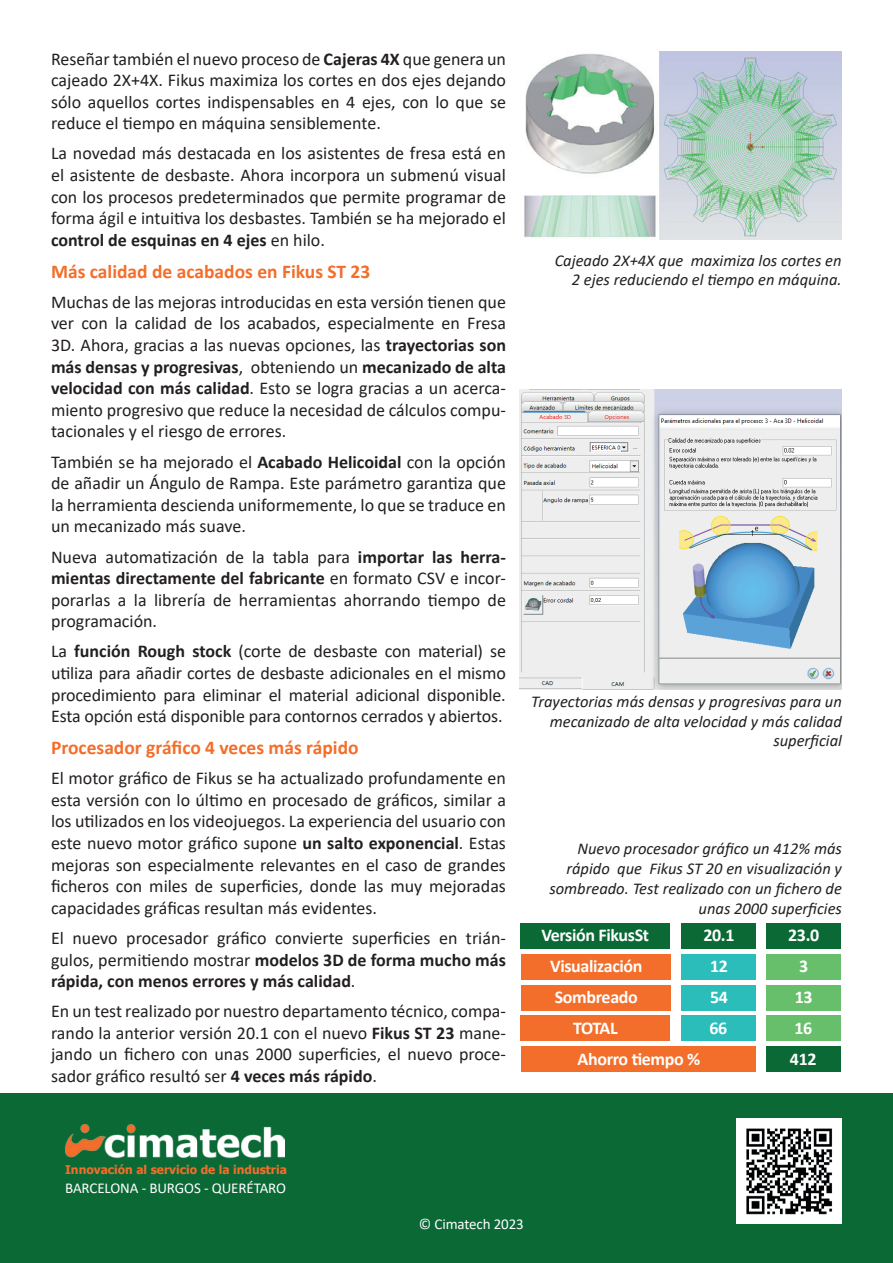
<style>
.page{position:relative;width:893px;height:1263px;background:#fff}
.page>*{position:absolute;margin:0;border:0;box-sizing:border-box;transform-origin:0 0}
.t1{font:700 19.5px "Calibri";color:#f36e2a}
.t2{font:18px/21.6px "Calibri";color:#231f20;text-align:justify}
.t3{font:700 18px "Calibri";letter-spacing:-.02em;color:#fff}
.t4{font:italic 16.5px/19.8px "Calibri";color:#231f20;text-align:right}
.t5{font:15px "Calibri";letter-spacing:-.01em;color:#fff}
.t6{font:700 12px "Tahoma";color:#f36e2a}
.s1{font-weight:700}
</style>
<div class="page">
<img style="left:520px;top:389px;width:321px;height:301px">
<div style="left:521px;top:954px;width:150px;height:25px;background:#f36e2a"></div>
<div style="left:681px;top:954px;width:75px;height:25px;background:#2abdba"></div>
<div style="left:766px;top:954px;width:75px;height:25px;background:#67bf6b"></div>
<div style="left:521px;top:985px;width:150px;height:25px;background:#f36e2a"></div>
<div style="left:681px;top:985px;width:75px;height:25px;background:#2abdba"></div>
<div style="left:766px;top:985px;width:75px;height:25px;background:#67bf6b"></div>
<div style="left:521px;top:1016px;width:149px;height:25px;background:#f36e2a"></div>
<div style="left:681px;top:1016px;width:75px;height:25px;background:#2abdba"></div>
<div style="left:766px;top:1016px;width:75px;height:25px;background:#67bf6b"></div>
<div style="left:521px;top:1046px;width:235px;height:26px;background:#f36e2a"></div>
<div style="left:766px;top:1046px;width:75px;height:26px;background:#0b6936"></div>
<div style="left:681px;top:923px;width:75px;height:26px;background:#0b6936"></div>
<div style="left:766px;top:923px;width:75px;height:26px;background:#0b6936"></div>
<div style="left:520px;top:923px;width:150px;height:26px;background:#0b6936"></div>
<div style="left:0;top:1094px;width:893px;height:169px;background:#0b6936"></div>
<img style="left:65px;top:1125px;width:220px;height:34px">
<img style="left:736px;top:1118px;width:106px;height:106px">
<img style="left:524px;top:51px;width:318px;height:189px">
<p class="t2" style="left:51px;top:47px;width:456px">Reseñar también el nuevo proceso de <span class="s1">Cajeras 4X</span> que genera un cajeado 2X+4X. Fikus maximiza los cortes en dos ejes dejando sólo aquellos cortes indispensables en 4 ejes, con lo que se reduce el tiempo en máquina sensiblemente.</p>
<p class="t2" style="left:51px;top:142px;width:456px">La novedad más destacada en los asistentes de fresa está en el asistente de desbaste. Ahora incorpora un submenú visual con los procesos predeterminados que permite programar de forma ágil e intuitiva los desbastes. También se ha mejorado el <span class="s1">control de esquinas en 4 ejes</span> en hilo.</p>
<p class="t1" style="left:51px;top:257px;width:321px">Más calidad de acabados en Fikus ST 23</p>
<p class="t2" style="left:51px;top:291px;width:456px">Muchas de las mejoras introducidas en esta versión tienen que ver con la calidad de los acabados, especialmente en Fresa 3D. Ahora, gracias a las nuevas opciones, las <span class="s1">trayectorias son más densas y progresivas</span>, obteniendo un <span class="s1">mecanizado de alta velocidad con más calidad</span>. Esto se logra gracias a un acerca&shy;miento progresivo que reduce la necesidad de cálculos compu&shy;tacionales y el riesgo de errores.</p>
<p class="t2" style="left:51px;top:450px;width:456px">También se ha mejorado el <span class="s1">Acabado Helicoidal</span> con la opción de añadir un Ángulo de Rampa. Este parámetro garantiza que la herramienta descienda uniformemente, lo que se traduce en un mecanizado más suave.</p>
<p class="t2" style="left:51px;top:545px;width:456px">Nueva automatización de la tabla para <span class="s1">importar las herra&shy;mientas directamente del fabricante</span> en formato CSV e incor&shy;porarlas a la librería de herramientas ahorrando tiempo de programación.</p>
<p class="t2" style="left:51px;top:640px;width:456px">La <span class="s1">función Rough stock</span> (corte de desbaste con material) se utiliza para añadir cortes de desbaste adicionales en el mismo procedimiento para eliminar el material adicional disponible.<br>Esta opción está disponible para contornos cerrados y abiertos.</p>
<p class="t1" style="left:51px;top:734px;width:309px">Procesador gráfico 4 veces más rápido</p>
<p class="t2" style="left:51px;top:767px;width:456px">El motor gráfico de Fikus se ha actualizado profundamente en esta versión con lo último en procesado de gráficos, similar a los utilizados en los videojuegos. La experiencia del usuario con este nuevo motor gráfico supone <span class="s1">un salto exponencial</span>. Estas mejoras son especialmente relevantes en el caso de grandes ficheros con miles de superficies, donde las muy mejoradas capacidades gráficas resultan más evidentes.</p>
<p class="t2" style="left:51px;top:927px;width:456px">El nuevo procesador gráfico convierte superficies en trián&shy;gulos, permitiendo mostrar <span class="s1">modelos 3D de forma mucho más rápida, con menos errores y más calidad</span>.</p>
<p class="t2" style="left:51px;top:1000px;width:456px">En un test realizado por nuestro departamento técnico, compa&shy;rando la anterior versión 20.1 con el nuevo <span class="s1">Fikus ST 23</span> mane&shy;jando un fichero con unas 2000 superficies, el nuevo proce&shy;sador gráfico resultó ser <span class="s1">4 veces más rápido</span>.</p>
<p class="t4" style="left:555px;top:249px;width:288px">Cajeado 2X+4X que maximiza los cortes en<br>2 ejes reduciendo el tiempo en máquina.</p>
<p class="t4" style="left:531px;top:691px;width:312px">Trayectorias más densas y progresivas para un mecanizado de alta velocidad y más calidad superficial</p>
<p class="t4" style="left:549px;top:838px;width:294px">Nuevo procesador gráfico un 412% más rápido que Fikus ST 20 en visualización y sombreado. Test realizado con un fichero de unas 2000 superficies</p>
<p class="t3" style="left:541px;top:922px;width:109px">Versión FikusSt</p>
<p class="t3" style="left:703px;top:922px;width:33px">20.1</p>
<p class="t3" style="left:788px;top:922px;width:33px">23.0</p>
<p class="t3" style="left:550px;top:953px;width:94px">Visualización</p>
<p class="t3" style="left:710px;top:953px;width:19px">12</p>
<p class="t3" style="left:799px;top:953px;width:11px">3</p>
<p class="t3" style="left:555px;top:984px;width:85px">Sombreado</p>
<p class="t3" style="left:710px;top:984px;width:19px">54</p>
<p class="t3" style="left:795px;top:984px;width:19px">13</p>
<p class="t3" style="left:573px;top:1015px;width:46px">TOTAL</p>
<p class="t3" style="left:709px;top:1015px;width:19px">66</p>
<p class="t3" style="left:794px;top:1015px;width:19px">16</p>
<p class="t3" style="left:578px;top:1046px;width:124px">Ahorro tiempo %</p>
<p class="t3" style="left:790px;top:1046px;width:28px">412</p>
<p class="t6" style="left:65px;top:1161px;width:223px">Innovación al servicio de la industria</p>
<p class="t5" style="left:65px;top:1177px;width:222px">BARCELONA - BURGOS - QUERÉTARO</p>
<p class="t5" style="left:419px;top:1214px;width:107px">© Cimatech 2023</p>
</div>
